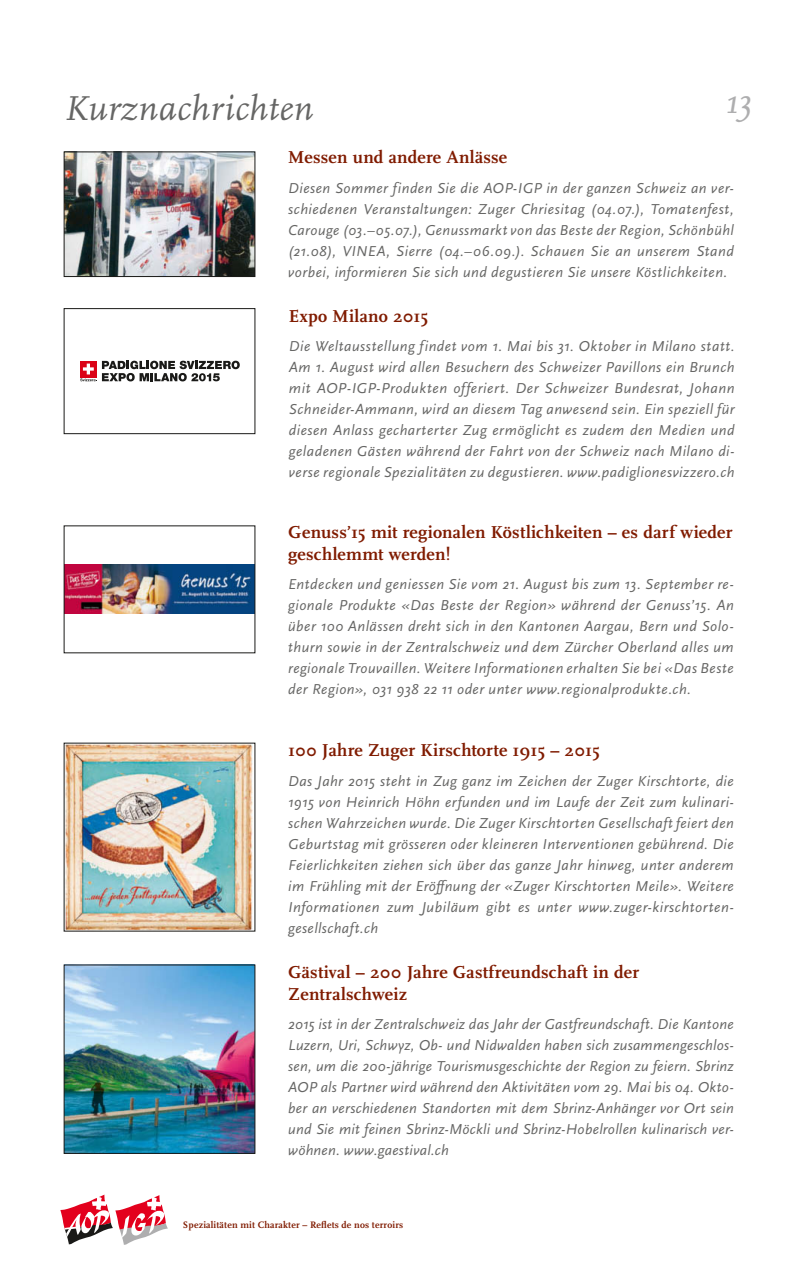
<style>
.page{position:relative;width:787px;height:1263px;background:#fff}
.page>*{position:absolute;margin:0;border:0;box-sizing:border-box;transform-origin:0 0}
.t1{font:italic 36px "Scala OT";letter-spacing:.015em;color:#666665}
.t2{font:italic 36px "Scala OT";color:#aeaeaf}
.t3{font:700 18px/21.6px "Scala OT";letter-spacing:.015em;color:#801b00}
.t4{font:italic 15px/21px "Scala Sans OT";letter-spacing:.03em;color:#666665;text-align:justify}
.t5{font:700 9.75px "Scala OT";letter-spacing:.015em;color:#801b00}
</style>
<div class="page">
<svg style="left:60px;top:1194px;width:108px;height:51px"></svg>
<svg style="left:80px;top:361px;width:160px;height:21px"></svg>
<div style="left:64px;top:308px;width:191px;height:126px;border:1px solid #1a1a18"></div>
<img style="left:66px;top:745px;width:186px;height:184px">
<img style="left:66px;top:154px;width:187px;height:121px">
<div style="left:64px;top:152px;width:191px;height:125px;border:1px solid #1a1a18"></div>
<img style="left:66px;top:564px;width:187px;height:50px">
<img style="left:66px;top:967px;width:187px;height:185px">
<div style="left:64px;top:965px;width:191px;height:189px;border:1px solid #1a1a18"></div>
<h1 class="t1" style="left:64px;top:89px;width:251px">Kurznachrichten</h1>
<h1 class="t2" style="left:725px;top:81px;width:28px">13</h1>
<p class="t3" style="left:288px;top:147px;width:220px">Messen und andere Anlässe</p>
<p class="t4" style="left:288px;top:178px;width:447px">Diesen Sommer finden Sie die AOP-IGP in der ganzen Schweiz an ver&shy;schiedenen Veranstaltungen: Zuger Chriesitag (04.07.), Tomatenfest, Carouge (03.–05.07.), Genussmarkt von das Beste der Region, Schönbühl (21.08), VINEA, Sierre (04.–06.09.). Schauen Sie an unserem Stand vorbei, informieren Sie sich und degustieren Sie unsere Köstlichkeiten.</p>
<p class="t3" style="left:289px;top:305px;width:141px">Expo Milano 2015</p>
<p class="t4" style="left:289px;top:336px;width:447px">Die Weltausstellung findet vom 1. Mai bis 31. Oktober in Milano statt.<br>Am 1. August wird allen Besuchern des Schweizer Pavillons ein Brunch mit AOP-IGP-Produkten offeriert. Der Schweizer Bundesrat, Johann Schneider-Ammann, wird an diesem Tag anwesend sein. Ein speziell für diesen Anlass gecharterter Zug ermöglicht es zudem den Medien und geladenen Gästen während der Fahrt von der Schweiz nach Milano di&shy;verse regionale Spezialitäten zu degustieren. www.padiglionesvizzero.ch</p>
<p class="t3" style="left:288px;top:522px;width:446px">Genuss’15 mit regionalen Köstlichkeiten – es darf wieder geschlemmt werden!</p>
<p class="t4" style="left:288px;top:574px;width:447px">Entdecken und geniessen Sie vom 21. August bis zum 13. September re&shy;gionale Produkte «Das Beste der Region» während der Genuss’15. An über 100 Anlässen dreht sich in den Kantonen Aargau, Bern und Solo&shy;thurn sowie in der Zentralschweiz und dem Zürcher Oberland alles um regionale Trouvaillen. Weitere Informationen erhalten Sie bei «Das Beste der Region», 031 938 22 11 oder unter www.regionalprodukte.ch.</p>
<p class="t3" style="left:288px;top:740px;width:313px">100 Jahre Zuger Kirschtorte 1915 – 2015</p>
<p class="t4" style="left:288px;top:770px;width:447px">Das Jahr 2015 steht in Zug ganz im Zeichen der Zuger Kirschtorte, die 1915 von Heinrich Höhn erfunden und im Laufe der Zeit zum kulinari&shy;schen Wahrzeichen wurde. Die Zuger Kirschtorten Gesellschaft feiert den Geburtstag mit grösseren oder kleineren Interventionen gebührend. Die Feierlichkeiten ziehen sich über das ganze Jahr hinweg, unter anderem im Frühling mit der Eröffnung der «Zuger Kirschtorten Meile». Weitere Informationen zum Jubiläum gibt es unter www.zuger-kirschtorten&shy;gesellschaft.ch</p>
<p class="t3" style="left:288px;top:961px;width:352px">Gästival – 200 Jahre Gastfreundschaft in der<br>Zentralschweiz</p>
<p class="t4" style="left:288px;top:1014px;width:447px">2015 ist in der Zentralschweiz das Jahr der Gastfreundschaft. Die Kantone Luzern, Uri, Schwyz, Ob- und Nidwalden haben sich zusammengeschlos&shy;sen, um die 200-jährige Tourismusgeschichte der Region zu feiern. Sbrinz AOP als Partner wird während den Aktivitäten vom 29. Mai bis 04. Okto&shy;ber an verschiedenen Standorten mit dem Sbrinz-Anhänger vor Ort sein und Sie mit feinen Sbrinz-Möckli und Sbrinz-Hobelrollen kulinarisch ver&shy;wöhnen. www.gaestival.ch</p>
<p class="t5" style="left:183px;top:1219px;width:222px">Spezialitäten mit Charakter – Reflets de nos terroirs</p>
</div>
